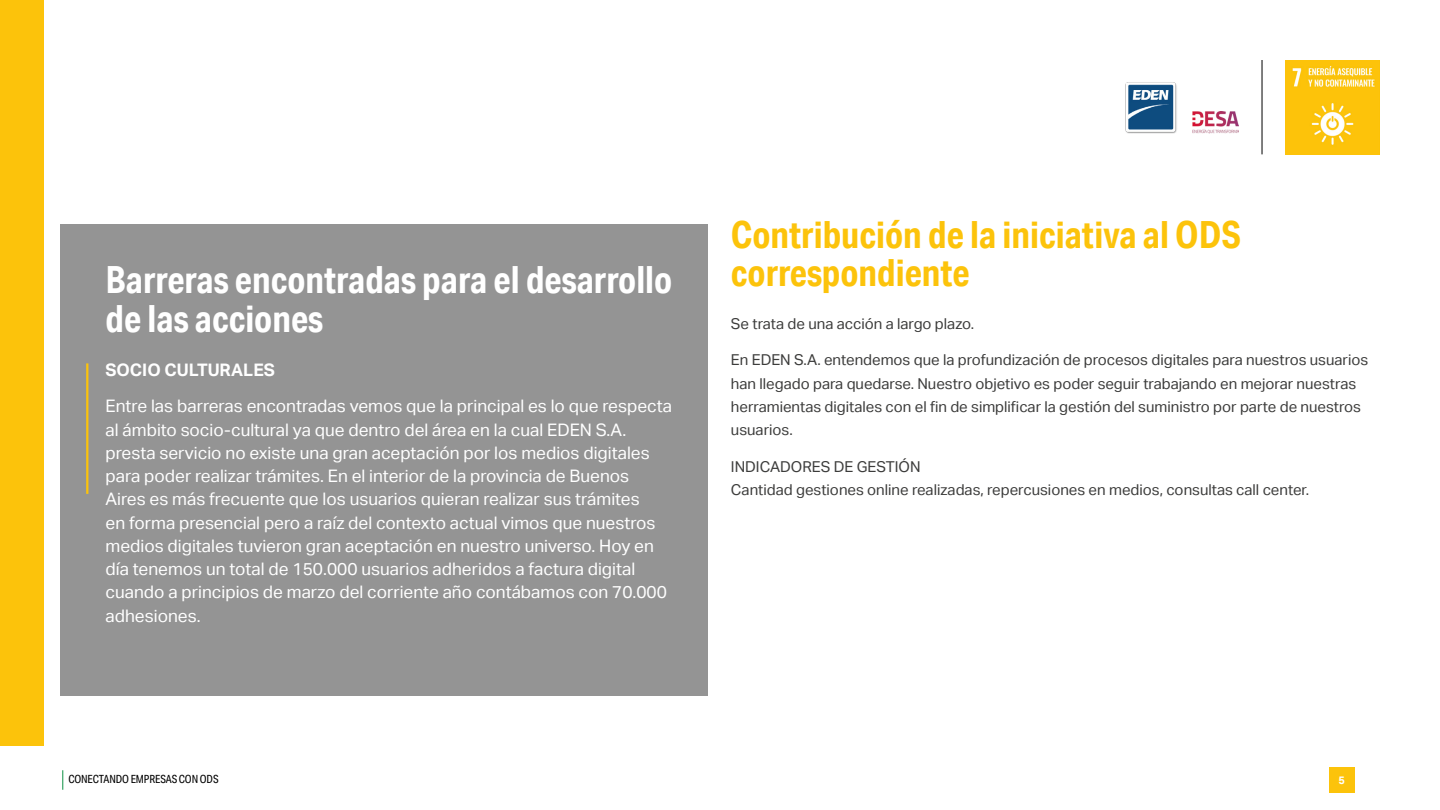
<style>
.page{position:relative;width:1440px;height:810px;background:#fff}
.page>*{position:absolute;margin:0;border:0;box-sizing:border-box;transform-origin:0 0}
.t1{font:700 37.5px/38.2px "Aktiv Grotesk Cd";color:#fff}
.t2{font:700 37.5px/38.2px "Aktiv Grotesk Cd";color:#fcc30b}
.t3{font:17.25px/23.2px "Aktiv Grotesk";color:#fff}
.t4{font:700 17.25px "Aktiv Grotesk";color:#fff}
.t5{font:15px/23.2px "Aktiv Grotesk";color:#3c3c3b}
.t6{font:11.25px "Aktiv Grotesk Cd";letter-spacing:-.01em;color:#000}
.t7{font:700 10.88px "Aktiv Grotesk";color:#fff}
</style>
<div class="page">
<svg style="left:62px;top:770px;width:1px;height:20px"></svg>
<div style="left:1329px;top:767px;width:25px;height:26px;background:#fcc30b"></div>
<img style="left:1285px;top:60px;width:95px;height:95px">
<hr style="left:1262px;top:60px;width:1px;height:94px;background:#000">
<img style="left:1125px;top:82px;width:52px;height:52px">
<img style="left:1192px;top:112px;width:47px;height:22px">
<div style="left:0;top:0;width:44px;height:746px;background:#fcc30b"></div>
<div style="left:60px;top:225px;width:648px;height:471px;background:#949494"></div>
<hr style="left:86px;top:363px;width:2px;height:131px;background:#fcc30b">
<p class="t1" style="left:106px;top:260px;width:568px">Barreras encontradas para el desarrollo de las acciones</p>
<p class="t4" style="left:106px;top:360px;width:171px">SOCIO CULTURALES</p>
<p class="t3" style="left:106px;top:395px;width:568px">Entre las barreras encontradas vemos que la principal es lo que respecta al ámbito socio-cultural ya que dentro del área en la cual EDEN S.A. presta servicio no existe una gran aceptación por los medios digitales para poder realizar trámites. En el interior de la provincia de Buenos Aires es más frecuente que los usuarios quieran realizar sus trámites<br>en forma presencial pero a raíz del contexto actual vimos que nuestros medios digitales tuvieron gran aceptación en nuestro universo. Hoy en día tenemos un total de 150.000 usuarios adheridos a factura digital cuando a principios de marzo del corriente año contábamos con 70.000 adhesiones.</p>
<p class="t2" style="left:731px;top:215px;width:512px">Contribución de la iniciativa al ODS correspondiente</p>
<p class="t5" style="left:731px;top:312px;width:245px">Se trata de una acción a largo plazo.</p>
<p class="t5" style="left:731px;top:349px;width:639px">En EDEN S.A. entendemos que la profundización de procesos digitales para nuestros usuarios han llegado para quedarse. Nuestro objetivo es poder seguir trabajando en mejorar nuestras herramientas digitales con el fin de simplificar la gestión del suministro por parte de nuestros usuarios.</p>
<p class="t5" style="left:731px;top:455px;width:191px">INDICADORES DE GESTIÓN</p>
<p class="t5" style="left:731px;top:478px;width:580px">Cantidad gestiones online realizadas, repercusiones en medios, consultas call center.</p>
<p class="t6" style="left:68px;top:773px;width:152px">CONECTANDO EMPRESAS CON ODS</p>
<p class="t7" style="left:1338px;top:774px;width:8px">5</p>
</div>
